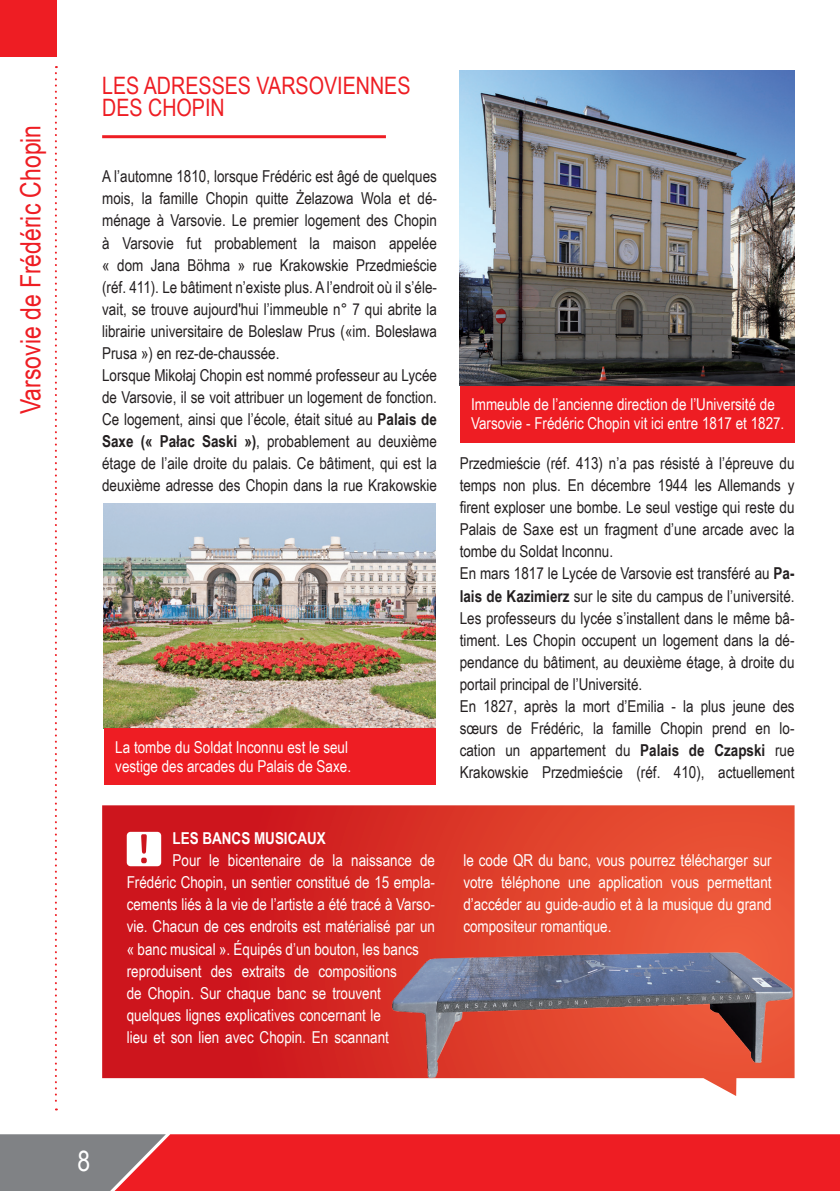
<style>
.page{position:relative;width:840px;height:1191px;background:#fff}
.page>*{position:absolute;margin:0;border:0;box-sizing:border-box;transform-origin:0 0}
.t1{font:28px "Arial Narrow";color:#ee1d23}
.t2{font:28px "Arial Narrow";color:#fff}
.t3{font:24px/22px "Arial Narrow";color:#ee1d23}
.t4{font:16.4px/22px "Arial Narrow";color:#231f20}
.t5{font:16.4px/22px "Arial Narrow";color:#fff}
.t6{font:700 16.4px "Arial Narrow";color:#fff}
.s1{font-weight:700}
</style>
<div class="page">
<img style="left:104px;top:503px;width:331px;height:225px">
<img style="left:459px;top:71px;width:335px;height:315px">
<div style="left:166px;top:1134px;width:673px;height:57px;background:#ee1d23"></div>
<svg style="left:0;top:1134px;width:166px;height:57px;background:#93777a"></svg>
<div style="left:0;top:0;width:57px;height:57px;background:#ee1d23"></div>
<svg style="left:55px;top:66px;width:2px;height:1044px"></svg>
<hr style="left:102px;top:135px;width:284px;height:3px;background:#ee1d23">
<svg style="left:102px;top:805px;width:692px;height:291px;background:#da3c34"></svg>
<div style="left:459px;top:386px;width:335px;height:56px;background:#ee1d23"></div>
<div style="left:104px;top:728px;width:331px;height:57px;background:#ee1d23"></div>
<svg style="left:127px;top:832px;width:34px;height:34px"></svg>
<img style="left:385px;top:947px;width:410px;height:138px">
<h1 class="t1" style="left:10px;top:414px;width:291px;rotate:-90deg">Varsovie de Frédéric Chopin</h1>
<h2 class="t3" style="left:102px;top:74px;width:310px">LES ADRESSES VARSOVIENNES<br>DES CHOPIN</h2>
<p class="t4" style="left:102px;top:165px;width:336px">A l’automne 1810, lorsque Frédéric est âgé de quelques mois, la famille Chopin quitte Żelazowa Wola et dé&shy;ménage à Varsovie. Le premier logement des Chopin à Varsovie fut probablement la maison appelée « dom Jana Böhma » rue Krakowskie Przedmieście (réf. 411). Le bâtiment n’existe plus. A l’endroit où il s’éle&shy;vait, se trouve aujourd'hui l’immeuble n° 7 qui abrite la librairie universitaire de Boleslaw Prus («im. Bolesława Prusa ») en rez-de-chaussée.<br>Lorsque Mikołaj Chopin est nommé professeur au Lycée de Varsovie, il se voit attribuer un logement de fonction.<br>Ce logement, ainsi que l’école, était situé au <span class="s1">Palais de Saxe (« Pałac Saski »)</span>, probablement au deuxième étage de l’aile droite du palais. Ce bâtiment, qui est la deuxième adresse des Chopin dans la rue Krakowskie</p>
<p class="t5" style="left:115px;top:737px;width:237px;line-height:19px">La tombe du Soldat Inconnu est le seul vestige des arcades du Palais de Saxe.</p>
<p class="t5" style="left:471px;top:394px;width:314px;line-height:19px">Immeuble de l’ancienne direction de l’Université de<br>Varsovie - Frédéric Chopin vit ici entre 1817 et 1827.</p>
<p class="t4" style="left:459px;top:452px;width:336px">Przedmieście (réf. 413) n’a pas résisté à l’épreuve du temps non plus. En décembre 1944 les Allemands y firent exploser une bombe. Le seul vestige qui reste du Palais de Saxe est un fragment d’une arcade avec la tombe du Soldat Inconnu.<br>En mars 1817 le Lycée de Varsovie est transféré au <span class="s1">Pa&shy;lais de Kazimierz</span> sur le site du campus de l’université.<br>Les professeurs du lycée s’installent dans le même bâ&shy;timent. Les Chopin occupent un logement dans la dé&shy;pendance du bâtiment, au deuxième étage, à droite du portail principal de l’Université.<br>En 1827, après la mort d’Emilia - la plus jeune des sœurs de Frédéric, la famille Chopin prend en lo&shy;cation un appartement du <span class="s1">Palais de Czapski</span> rue Krakowskie Przedmieście (réf. 410), actuellement</p>
<p class="t6" style="left:172px;top:826px;width:155px">LES BANCS MUSICAUX</p>
<p class="t5" style="left:127px;top:849px;width:310px;text-indent:46px">Pour le bicentenaire de la naissance de Frédéric Chopin, un sentier constitué de 15 empla&shy;cements liés à la vie de l’artiste a été tracé à Varso&shy;vie. Chacun de ces endroits est matérialisé par un « banc musical ». Équipés d’un bouton, les bancs reproduisent des extraits de compositions<br>de Chopin. Sur chaque banc se trouvent quelques lignes explicatives concernant le<br>lieu et son lien avec Chopin. En scannant</p>
<p class="t5" style="left:463px;top:849px;width:310px;text-align:justify">le code QR du banc, vous pourrez télécharger sur votre téléphone une application vous permettant d’accéder au guide-audio et à la musique du grand compositeur romantique.</p>
<h1 class="t2" style="left:77px;top:1140px;width:14px">8</h1>
</div>
